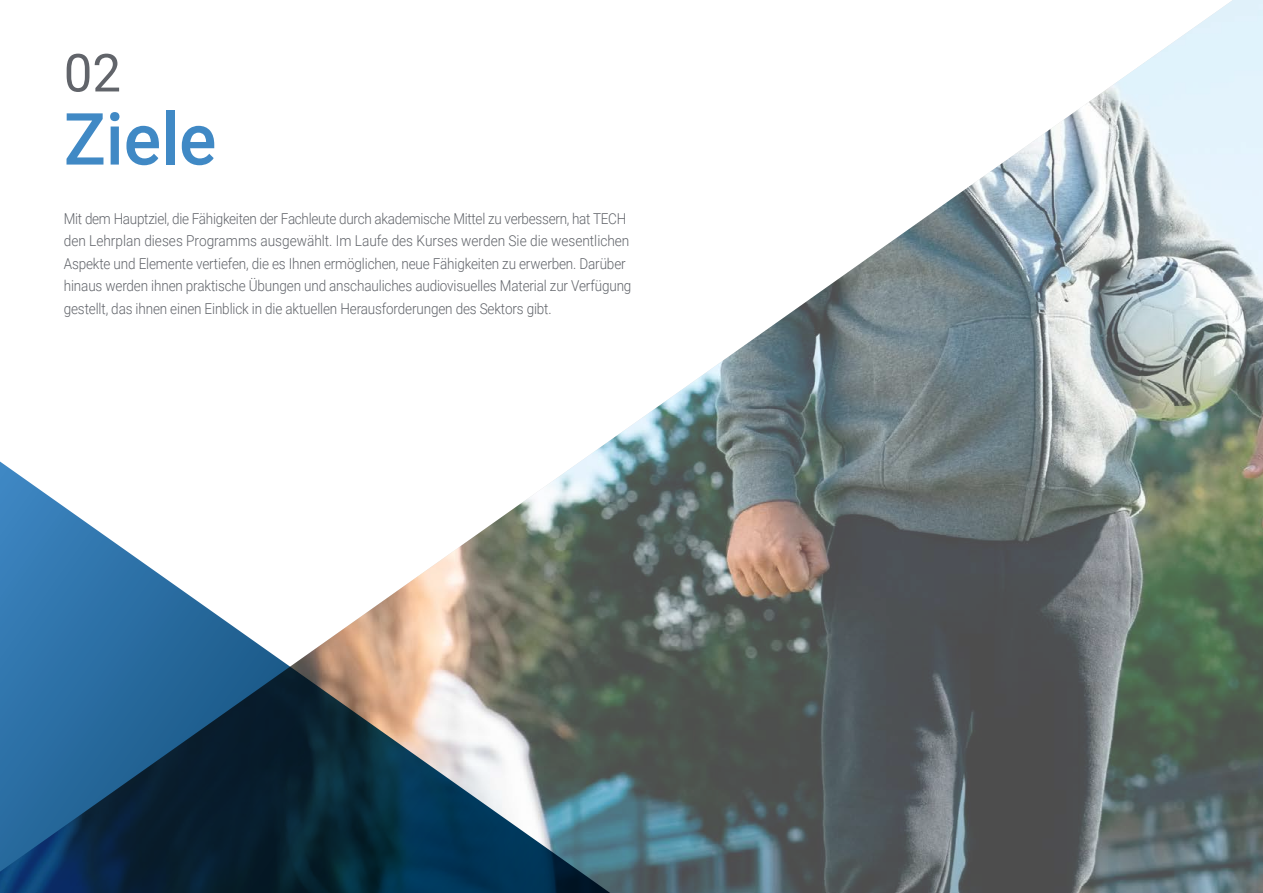
<style>
.page{position:relative;width:1263px;height:893px;background:#fff}
.page>*{position:absolute;margin:0;border:0;box-sizing:border-box;transform-origin:0 0}
.t1{font:500 72px "Roboto";color:#4089c5}
.t2{font:52.5px "Roboto";color:#61646a}
.t3{font:300 15px/22.5px "Roboto";letter-spacing:-.01em;color:#61646a;scale:.9 1}
</style>
<div class="page">
<img style="left:602px;top:0;width:661px;height:893px">
<svg style="left:0;top:446px;width:640px;height:447px"></svg>
<h2 class="t2" style="left:64px;top:36px;width:59px">02</h2>
<h1 class="t1" style="left:64px;top:89px;width:154px">Ziele</h1>
<p class="t3" style="left:64px;top:207px;width:632px">Mit dem Hauptziel, die Fähigkeiten der Fachleute durch akademische Mittel zu verbessern, hat TECH den Lehrplan dieses Programms ausgewählt. Im Laufe des Kurses werden Sie die wesentlichen Aspekte und Elemente vertiefen, die es Ihnen ermöglichen, neue Fähigkeiten zu erwerben. Darüber hinaus werden ihnen praktische Übungen und anschauliches audiovisuelles Material zur Verfügung gestellt, das ihnen einen Einblick in die aktuellen Herausforderungen des Sektors gibt.</p>
</div>
